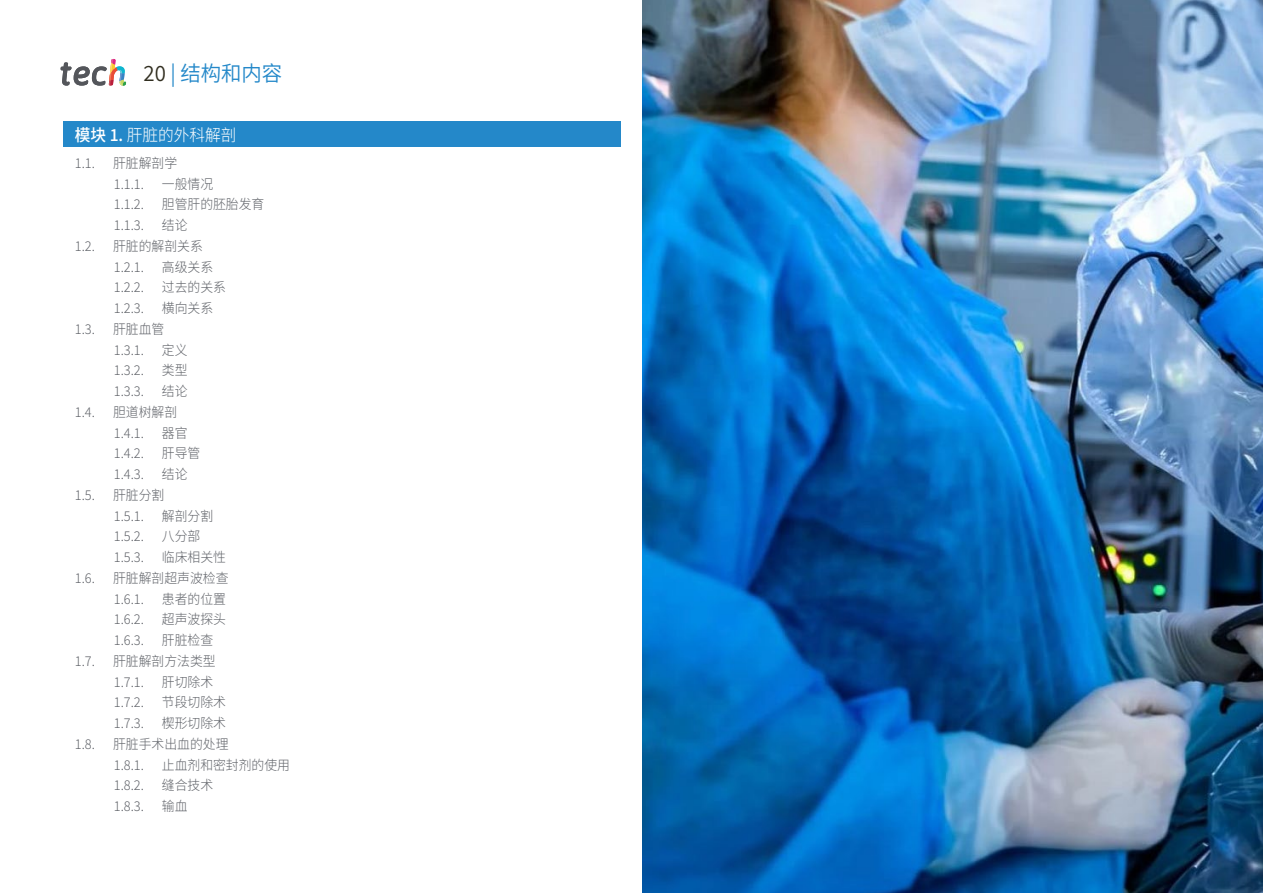
<style>
.page{position:relative;width:1263px;height:893px;background:#fff}
.page>*{position:absolute;margin:0;border:0;box-sizing:border-box;transform-origin:0 0}
.t1{font:21px "Source Han Sans CN";color:#2488c9}
.t2{font:300 16.5px "Source Han Sans CN";color:#fff;scale:.95 1}
.t3{font:300 13.5px/20.7px "Source Han Sans CN";color:#61646a;scale:.95 1}
.s1{color:#312e20}
.s2{font-weight:500}
</style>
<div class="page">
<img style="left:642px;top:0;width:621px;height:893px">
<div style="left:64px;top:121px;width:557px;height:26px;background:#2488c9"></div>
<svg style="left:61px;top:59px;width:65px;height:27px"></svg>
<h1 class="t1" style="left:144px;top:61px;width:140px"><span class="s1">20</span> | 结构和内容</h1>
<p class="t2" style="left:75px;top:125px;width:172px"><span class="s2">模块 1.</span> 肝脏的外科解剖</p>
<p class="t3" style="left:75px;top:153px;width:23px">1.1.</p>
<p class="t3" style="left:113px;top:153px;width:69px">肝脏解剖学<br>1.1.1.</p>
<p class="t3" style="left:162px;top:174px;width:55px">一般情况</p>
<p class="t3" style="left:114px;top:194px;width:33px">1.1.2.</p>
<p class="t3" style="left:162px;top:194px;width:109px">胆管肝的胚胎发育</p>
<p class="t3" style="left:114px;top:215px;width:33px">1.1.3.</p>
<p class="t3" style="left:162px;top:215px;width:28px">结论</p>
<p class="t3" style="left:75px;top:236px;width:23px">1.2.</p>
<p class="t3" style="left:113px;top:236px;width:96px">肝脏的解剖关系<br>1.2.1.</p>
<p class="t3" style="left:162px;top:257px;width:55px">高级关系</p>
<p class="t3" style="left:114px;top:277px;width:33px">1.2.2.</p>
<p class="t3" style="left:162px;top:277px;width:69px">过去的关系</p>
<p class="t3" style="left:114px;top:298px;width:33px">1.2.3.</p>
<p class="t3" style="left:162px;top:298px;width:55px">横向关系</p>
<p class="t3" style="left:75px;top:319px;width:23px">1.3.</p>
<p class="t3" style="left:113px;top:319px;width:55px">肝脏血管<br>1.3.1.</p>
<p class="t3" style="left:162px;top:340px;width:28px">定义</p>
<p class="t3" style="left:114px;top:360px;width:33px">1.3.2.</p>
<p class="t3" style="left:162px;top:360px;width:28px">类型</p>
<p class="t3" style="left:114px;top:381px;width:33px">1.3.3.</p>
<p class="t3" style="left:162px;top:381px;width:28px">结论</p>
<p class="t3" style="left:75px;top:402px;width:23px">1.4.</p>
<p class="t3" style="left:113px;top:402px;width:69px">胆道树解剖<br>1.4.1.</p>
<p class="t3" style="left:162px;top:423px;width:28px">器官</p>
<p class="t3" style="left:114px;top:443px;width:33px">1.4.2.</p>
<p class="t3" style="left:162px;top:443px;width:42px">肝导管</p>
<p class="t3" style="left:114px;top:464px;width:33px">1.4.3.</p>
<p class="t3" style="left:162px;top:464px;width:28px">结论</p>
<p class="t3" style="left:75px;top:485px;width:23px">1.5.</p>
<p class="t3" style="left:113px;top:485px;width:55px">肝脏分割<br>1.5.1.</p>
<p class="t3" style="left:162px;top:506px;width:55px">解剖分割</p>
<p class="t3" style="left:114px;top:526px;width:33px">1.5.2.</p>
<p class="t3" style="left:162px;top:526px;width:42px">八分部</p>
<p class="t3" style="left:114px;top:547px;width:33px">1.5.3.</p>
<p class="t3" style="left:162px;top:547px;width:69px">临床相关性</p>
<p class="t3" style="left:75px;top:568px;width:23px">1.6.</p>
<p class="t3" style="left:113px;top:568px;width:123px">肝脏解剖超声波检查<br>1.6.1.</p>
<p class="t3" style="left:162px;top:589px;width:69px">患者的位置</p>
<p class="t3" style="left:114px;top:609px;width:33px">1.6.2.</p>
<p class="t3" style="left:162px;top:609px;width:69px">超声波探头</p>
<p class="t3" style="left:114px;top:630px;width:33px">1.6.3.</p>
<p class="t3" style="left:162px;top:630px;width:55px">肝脏检查</p>
<p class="t3" style="left:75px;top:651px;width:23px">1.7.</p>
<p class="t3" style="left:113px;top:651px;width:110px">肝脏解剖方法类型<br>1.7.1.</p>
<p class="t3" style="left:162px;top:672px;width:55px">肝切除术</p>
<p class="t3" style="left:114px;top:692px;width:33px">1.7.2.</p>
<p class="t3" style="left:162px;top:692px;width:69px">节段切除术</p>
<p class="t3" style="left:114px;top:713px;width:33px">1.7.3.</p>
<p class="t3" style="left:162px;top:713px;width:69px">楔形切除术</p>
<p class="t3" style="left:75px;top:734px;width:23px">1.8.</p>
<p class="t3" style="left:113px;top:734px;width:123px">肝脏手术出血的处理<br>1.8.1.</p>
<p class="t3" style="left:162px;top:755px;width:136px">止血剂和密封剂的使用</p>
<p class="t3" style="left:114px;top:775px;width:33px">1.8.2.</p>
<p class="t3" style="left:162px;top:775px;width:55px">缝合技术</p>
<p class="t3" style="left:114px;top:796px;width:33px">1.8.3.</p>
<p class="t3" style="left:162px;top:796px;width:28px">输血</p>
</div>
